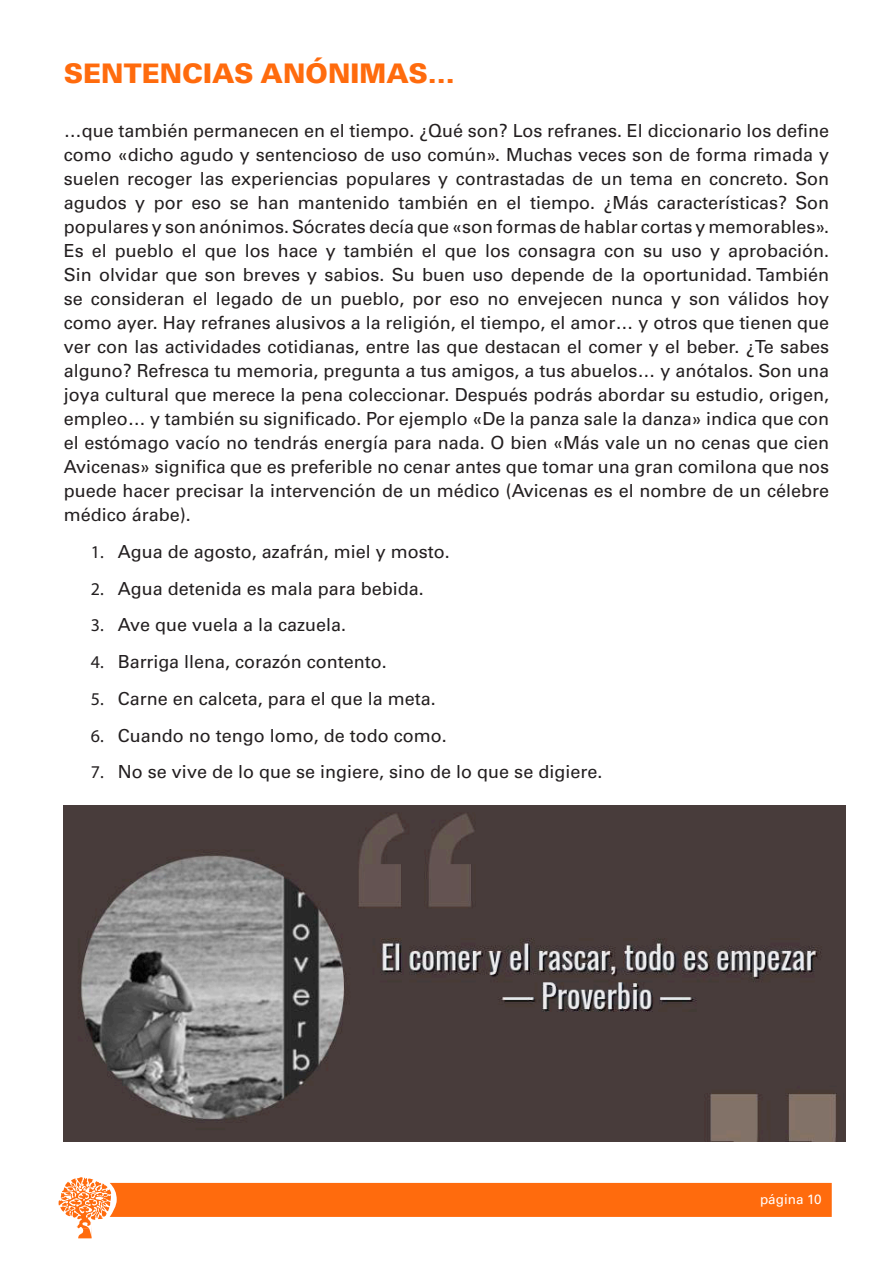
<style>
.page{position:relative;width:893px;height:1263px;background:#fff}
.page>*{position:absolute;margin:0;border:0;box-sizing:border-box;transform-origin:0 0}
.t1{font:900 27px "Univers LT Std";color:#ff6b0d}
.t2{font:18px/24px "Univers LT Std";color:#231f20;text-align:justify}
.t3{font:13.5px "Univers LT Std";color:#fff}
.s1{font-family:"Myriad Pro"}
</style>
<div class="page">
<svg style="left:58px;top:1177px;width:774px;height:61px"></svg>
<img style="left:64px;top:806px;width:781px;height:336px">
<h1 class="t1" style="left:64px;top:57px;width:393px">SENTENCIAS ANÓNIMAS…</h1>
<p class="t2" style="left:64px;top:119px;width:767px">…que también permanecen en el tiempo. ¿Qué son? Los refranes. El diccionario los define como «dicho agudo y sentencioso de uso común». Muchas veces son de forma rimada y suelen recoger las experiencias populares y contrastadas de un tema en concreto. Son agudos y por eso se han mantenido también en el tiempo. ¿Más características? Son populares y son anónimos. Sócrates decía que «son formas de hablar cortas y memorables».<br>Es el pueblo el que los hace y también el que los consagra con su uso y aprobación.<br>Sin olvidar que son breves y sabios. Su buen uso depende de la oportunidad. También se consideran el legado de un pueblo, por eso no envejecen nunca y son válidos hoy como ayer. Hay refranes alusivos a la religión, el tiempo, el amor… y otros que tienen que ver con las actividades cotidianas, entre las que destacan el comer y el beber. ¿Te sabes alguno? Refresca tu memoria, pregunta a tus amigos, a tus abuelos… y anótalos. Son una joya cultural que merece la pena coleccionar. Después podrás abordar su estudio, origen, empleo… y también su significado. Por ejemplo «De la panza sale la danza» indica que con el estómago vacío no tendrás energía para nada. O bien «Más vale un no cenas que cien Avicenas» significa que es preferible no cenar antes que tomar una gran comilona que nos puede hacer precisar la intervención de un médico (Avicenas es el nombre de un célebre médico árabe).</p>
<p class="t2" style="left:91px;top:539px;width:361px"><span class="s1">1.</span> Agua de agosto, azafrán, miel y mosto.</p>
<p class="t2" style="left:91px;top:576px;width:335px"><span class="s1">2.</span> Agua detenida es mala para bebida.</p>
<p class="t2" style="left:91px;top:613px;width:257px"><span class="s1">3.</span> Ave que vuela a la cazuela.</p>
<p class="t2" style="left:91px;top:650px;width:297px"><span class="s1">4.</span> Barriga llena, corazón contento.</p>
<p class="t2" style="left:91px;top:687px;width:347px"><span class="s1">5.</span> Carne en calceta, para el que la meta.</p>
<p class="t2" style="left:91px;top:723px;width:358px"><span class="s1">6.</span> Cuando no tengo lomo, de todo como.</p>
<p class="t2" style="left:91px;top:760px;width:513px"><span class="s1">7.</span> No se vive de lo que se ingiere, sino de lo que se digiere.</p>
<p class="t3" style="left:760px;top:1191px;width:63px">página 10</p>
</div>
